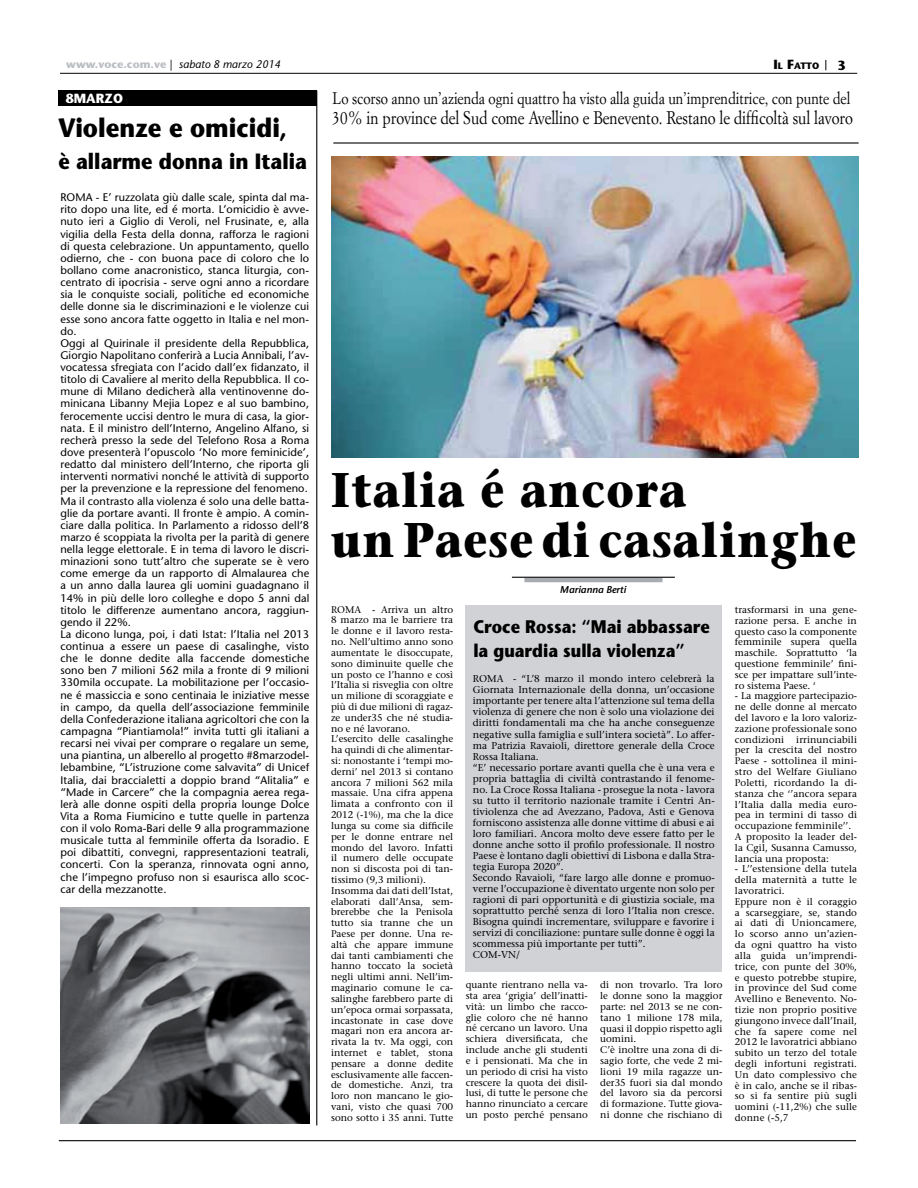
<style>
.page{position:relative;width:918px;height:1188px;background:#fff}
.page>*{position:absolute;margin:0;border:0;box-sizing:border-box;transform-origin:0 0}
.t1{font:700 48.6px/50.7px "Stone Serif";letter-spacing:.03em;color:#000;scale:.88 1}
.t2{font:700 26.4px "Stone Sans";color:#000;scale:.9 1}
.t3{font:700 22.05px "Stone Sans";color:#000;scale:.9 1}
.t4{font:700 18.15px/24.3px "Stone Sans";color:#000;scale:.9 1}
.t5{font:18px "Simoncini Garamond";color:#000;scale:.84 1}
.t6{font:16.5px "Simoncini Garamond";color:#000;scale:.84 1}
.t7{font:700 13.2px "Stone Sans";color:#fff}
.t8{font:700 13.2px "Stone Sans";color:#000}
.t9{font:11.1px/12.1px "Stone Sans";letter-spacing:.01em;color:#000}
.t10{font:italic 11.1px "Stone Sans";color:#000}
.t11{font:9.9px/11.1px "Stone Serif";color:#000}
.t12{font:italic 600 9.9px "Stone Sans";color:#000}
.t13{font:9.75px/10.8px "Stone Serif";color:#000}
.t14{font:700 9.3px "Stone Sans";color:#000}
.s1{font-weight:700;font-style:normal;color:#bbbec3}
.s2{font-style:normal}
.s3{font-size:13.2px}
</style>
<div class="page">
<hr style="left:59px;top:1140px;width:797px;height:1px;background:#000">
<div style="left:465px;top:605px;width:257px;height:366px;background:#d0d2d5"></div>
<hr style="left:60px;top:73px;width:797px;height:1px;background:#000">
<div style="left:59px;top:91px;width:258px;height:15px;background:#000"></div>
<hr style="left:316px;top:91px;width:1px;height:1034px;background:#000">
<hr style="left:333px;top:142px;width:526px;height:2px;background:#000">
<hr style="left:524px;top:578px;width:139px;height:4px;background:#a8acb1">
<hr style="left:512px;top:577px;width:163px;height:1px;background:#000">
<img style="left:60px;top:908px;width:249px;height:215px">
<img style="left:331px;top:157px;width:528px;height:301px">
<p class="t10" style="left:66px;top:60px;width:216px"><span class="s1">www.voce.com.ve</span> <span class="s2">|</span> sabato 8 marzo 2014</p>
<p class="t14" style="left:774px;top:63px;width:47px"><span class="s3">I</span>L <span class="s3">F</span>ATTO</p>
<h3 class="t8" style="left:838px;top:60px;width:10px">3</h3>
<h3 class="t7" style="left:66px;top:94px;width:59px">8MARZO</h3>
<h2 class="t2" style="left:59px;top:118px;width:256px">Violenze e omicidi,</h2>
<h3 class="t3" style="left:59px;top:153px;width:277px">è allarme donna in Italia</h3>
<p class="t9" style="left:60px;top:192px;width:250px">ROMA - E’ ruzzolata giù dalle scale, spinta dal ma&shy;rito dopo una lite, ed é morta. L’omicidio è avve&shy;nuto ieri a Giglio di Veroli, nel Frusinate, e, alla vigilia della Festa della donna, rafforza le ragioni di questa celebrazione. Un appuntamento, quello odierno, che - con buona pace di coloro che lo bollano come anacronistico, stanca liturgia, con&shy;centrato di ipocrisia - serve ogni anno a ricordare sia le conquiste sociali, politiche ed economiche delle donne sia le discriminazioni e le violenze cui esse sono ancora fatte oggetto in Italia e nel mon&shy;do.<br>Oggi al Quirinale il presidente della Repubblica, Giorgio Napolitano conferirà a Lucia Annibali, l’av&shy;vocatessa sfregiata con l’acido dall’ex fidanzato, il titolo di Cavaliere al merito della Repubblica. Il co&shy;mune di Milano dedicherà alla ventinovenne do&shy;minicana Libanny Mejia Lopez e al suo bambino, ferocemente uccisi dentro le mura di casa, la gior&shy;nata. E il ministro dell’Interno, Angelino Alfano, si recherà presso la sede del Telefono Rosa a Roma dove presenterà l’opuscolo ‘No more feminicide’, redatto dal ministero dell’Interno, che riporta gli interventi normativi nonché le attività di supporto per la prevenzione e la repressione del fenomeno.<br>Ma il contrasto alla violenza é solo una delle batta&shy;glie da portare avanti. Il fronte è ampio. A comin&shy;ciare dalla politica. In Parlamento a ridosso dell’8 marzo é scoppiata la rivolta per la parità di genere nella legge elettorale. E in tema di lavoro le discri&shy;minazioni sono tutt’altro che superate se è vero come emerge da un rapporto di Almalaurea che a un anno dalla laurea gli uomini guadagnano il 14% in più delle loro colleghe e dopo 5 anni dal titolo le differenze aumentano ancora, raggiun&shy;gendo il 22%.<br>La dicono lunga, poi, i dati Istat: l’Italia nel 2013 continua a essere un paese di casalinghe, visto che le donne dedite alla faccende domestiche sono ben 7 milioni 562 mila a fronte di 9 milioni 330mila occupate. La mobilitazione per l’occasio&shy;ne é massiccia e sono centinaia le iniziative messe in campo, da quella dell’associazione femminile della Confederazione italiana agricoltori che con la campagna “Piantiamola!” invita tutti gli italiani a recarsi nei vivai per comprare o regalare un seme, una piantina, un alberello al progetto #8marzodel&shy;lebambine, “L’istruzione come salvavita” di Unicef Italia, dai braccialetti a doppio brand “Alitalia” e “Made in Carcere” che la compagnia aerea rega&shy;lerà alle donne ospiti della propria lounge Dolce Vita a Roma Fiumicino e tutte quelle in partenza con il volo Roma-Bari delle 9 alla programmazione musicale tutta al femminile offerta da Isoradio. E poi dibattiti, convegni, rappresentazioni teatrali, concerti. Con la speranza, rinnovata ogni anno, che l’impegno profuso non si esaurisca allo scoc&shy;car della mezzanotte.</p>
<h3 class="t6" style="left:333px;top:91px;width:618px">Lo scorso anno un’azienda ogni quattro ha visto alla guida un’imprenditrice, con punte del</h3>
<h3 class="t5" style="left:333px;top:111px;width:621px">30% in province del Sud come Avellino e Benevento. Restano le difficoltà sul lavoro</h3>
<h1 class="t1" style="left:331px;top:470px;width:598px">Italia é ancora<br>un Paese di casalinghe</h1>
<p class="t12" style="left:560px;top:586px;width:68px">Marianna Berti</p>
<p class="t13" style="left:331px;top:605px;width:124px">ROMA - Arriva un altro<br>8 marzo ma le barriere tra le donne e il lavoro resta&shy;no. Nell’ultimo anno sono aumentate le disoccupate, sono diminuite quelle che un posto ce l’hanno e così l’Italia si risveglia con oltre un milione di scoraggiate e più di due milioni di ragaz&shy;ze under35 che né studia&shy;no e né lavorano.<br>L’esercito delle casalinghe ha quindi di che alimentar&shy;si: nonostante i ‘tempi mo&shy;derni’ nel 2013 si contano ancora 7 milioni 562 mila massaie. Una cifra appena limata a confronto con il<br>2012 (-1%), ma che la dice lunga su come sia difficile per le donne entrare nel mondo del lavoro. Infatti il numero delle occupate non si discosta poi di tan&shy;tissimo (9,3 milioni).<br>Insomma dai dati dell’Istat, elaborati dall’Ansa, sem&shy;brerebbe che la Penisola tutto sia tranne che un<br>Paese per donne. Una re&shy;altà che appare immune dai tanti cambiamenti che hanno toccato la società negli ultimi anni. Nell’im&shy;maginario comune le ca&shy;salinghe farebbero parte di un’epoca ormai sorpassata, incastonate in case dove magari non era ancora ar&shy;rivata la tv. Ma oggi, con internet e tablet, stona pensare a donne dedite esclusivamente alle faccen&shy;de domestiche. Anzi, tra loro non mancano le gio&shy;vani, visto che quasi 700 sono sotto i 35 anni. Tutte</p>
<p class="t13" style="left:735px;top:605px;width:124px;text-align:justify">trasformarsi in una gene&shy;razione persa. E anche in questo caso la componente femminile supera quella maschile. Soprattutto ‘la questione femminile’ fini&shy;sce per impattare sull’inte&shy;ro sistema Paese. ‘</p>
<p class="t13" style="left:735px;top:692px;width:124px">- La maggiore partecipazio&shy;ne delle donne al mercato del lavoro e la loro valoriz&shy;zazione professionale sono condizioni irrinunciabili per la crescita del nostro<br>Paese - sottolinea il mini&shy;stro del Welfare Giuliano<br>Poletti, ricordando la di&shy;stanza che ‘’ancora separa l’Italia dalla media euro&shy;pea in termini di tasso di occupazione femminile’’.<br>A proposito la leader del&shy;la Cgil, Susanna Camusso, lancia una proposta:</p>
<p class="t13" style="left:735px;top:865px;width:124px">- L’’estensione della tutela della maternità a tutte le lavoratrici.<br>Eppure non è il coraggio a scarseggiare, se, stando ai dati di Unioncamere, lo scorso anno un’azien&shy;da ogni quattro ha visto alla guida un’imprendi&shy;trice, con punte del 30%, e questo potrebbe stupire, in province del Sud come<br>Avellino e Benevento. No&shy;tizie non proprio positive giungono invece dall’Inail, che fa sapere come nel<br>2012 le lavoratrici abbiano subito un terzo del totale degli infortuni registrati.<br>Un dato complessivo che è in calo, anche se il ribas&shy;so si fa sentire più sugli uomini (-11,2%) che sulle donne (-5,7</p>
<h3 class="t4" style="left:473px;top:616px;width:264px">Croce Rossa: “Mai abbassare la guardia sulla violenza”</h3>
<p class="t11" style="left:473px;top:674px;width:243px">ROMA - “L’8 marzo il mondo intero celebrerà la Giornata Internazionale della donna, un’occasione importante per tenere alta l’attenzione sul tema della violenza di genere che non è solo una violazione dei diritti fondamentali ma che ha anche conseguenze negative sulla famiglia e sull’intera società”. Lo affer&shy;ma Patrizia Ravaioli, direttore generale della Croce Rossa Italiana.<br>“E’ necessario portare avanti quella che è una vera e propria battaglia di civiltà contrastando il fenome&shy;no. La Croce Rossa Italiana - prosegue la nota - lavora su tutto il territorio nazionale tramite i Centri An&shy;tiviolenza che ad Avezzano, Padova, Asti e Genova forniscono assistenza alle donne vittime di abusi e ai loro familiari. Ancora molto deve essere fatto per le donne anche sotto il profilo professionale. Il nostro Paese è lontano dagli obiettivi di Lisbona e dalla Stra&shy;tegia Europa 2020”.<br>Secondo Ravaioli, “fare largo alle donne e promuo&shy;verne l’occupazione è diventato urgente non solo per ragioni di pari opportunità e di giustizia sociale, ma soprattutto perché senza di loro l’Italia non cresce.<br>Bisogna quindi incrementare, sviluppare e favorire i servizi di conciliazione: puntare sulle donne è oggi la scommessa più importante per tutti”.<br>COM-VN/</p>
<p class="t13" style="left:466px;top:980px;width:124px;text-align:justify">quante rientrano nella va&shy;sta area ‘grigia’ dell’inatti&shy;vità: un limbo che racco&shy;glie coloro che né hanno né cercano un lavoro. Una schiera diversificata, che include anche gli studenti e i pensionati. Ma che in un periodo di crisi ha visto crescere la quota dei disil&shy;lusi, di tutte le persone che hanno rinunciato a cercare un posto perché pensano</p>
<p class="t13" style="left:600px;top:981px;width:124px">di non trovarlo. Tra loro le donne sono la maggior parte: nel 2013 se ne con&shy;tano 1 milione 178 mila, quasi il doppio rispetto agli uomini.<br>C’è inoltre una zona di di&shy;sagio forte, che vede 2 mi&shy;lioni 19 mila ragazze un&shy;der35 fuori sia dal mondo del lavoro sia da percorsi di formazione. Tutte giova&shy;ni donne che rischiano di</p>
</div>
